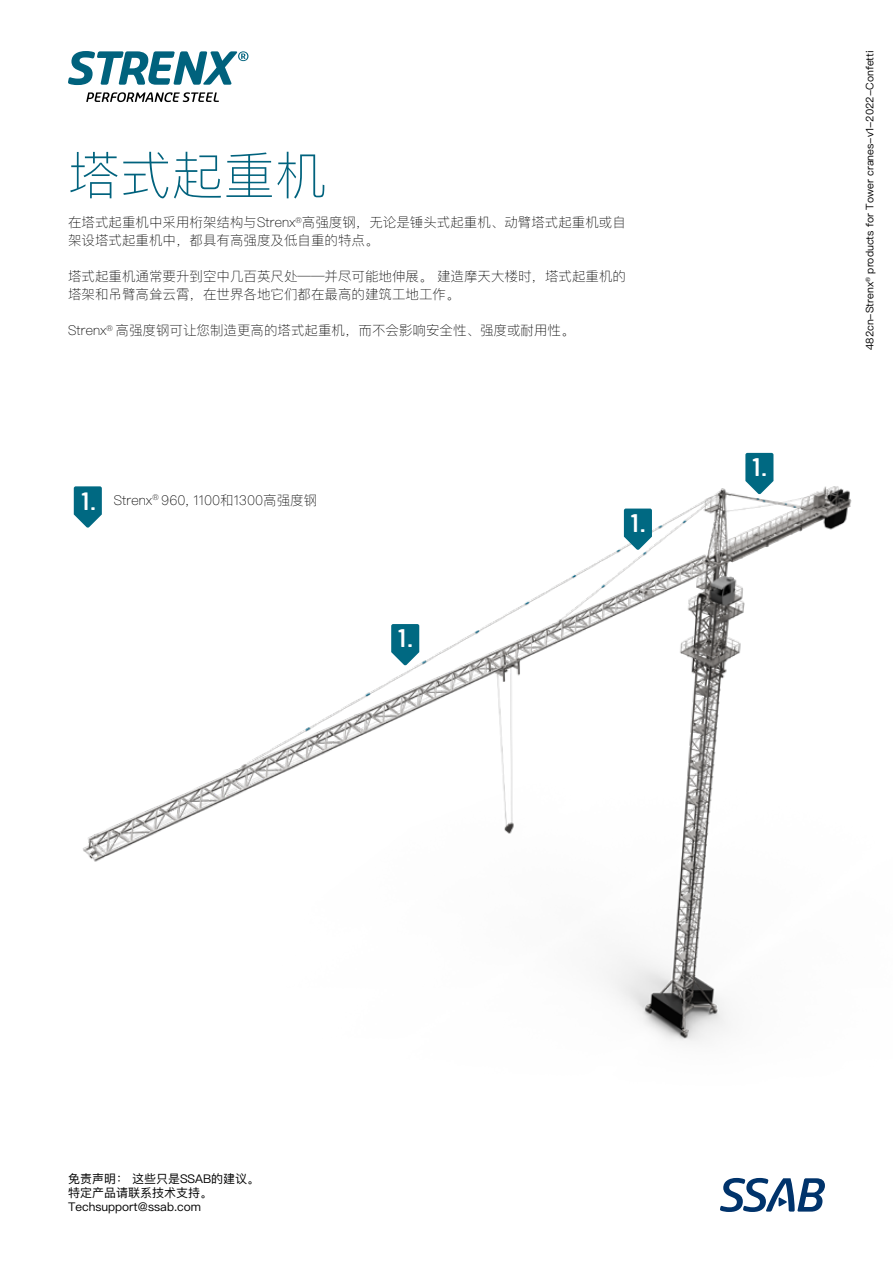
<style>
.page{position:relative;width:893px;height:1263px;background:#fff}
.page>*{position:absolute;margin:0;border:0;box-sizing:border-box;transform-origin:0 0}
.t1{font:100 51.75px "Ping Fang SC";color:#00627d}
.t2{font:24.45px "Hermes FB";color:#fff}
.t3{font:100 13.5px/18px "Ping Fang SC";color:#000}
.t4{font:12px/14.4px "Ping Fang SC";color:#000}
.t5{font:10.5px "Ping Fang SC";color:#000}
.s1{font-family:"Hermes FB";font-weight:400;font-size:24px;color:#fff}
</style>
<div class="page">
<img style="left:73px;top:458px;width:779px;height:584px">
<svg style="left:68px;top:51px;width:180px;height:34px"></svg>
<svg style="left:86px;top:92px;width:133px;height:10px"></svg>
<svg style="left:720px;top:1178px;width:105px;height:34px"></svg>
<svg style="left:74px;top:486px;width:28px;height:42px"></svg>
<svg style="left:391px;top:624px;width:28px;height:41px"></svg>
<svg style="left:624px;top:508px;width:28px;height:42px"></svg>
<svg style="left:745px;top:453px;width:28px;height:41px"></svg>
<h1 class="t1" style="left:68px;top:143px;width:260px">塔式起重机</h1>
<p class="t3" style="left:68px;top:213px;width:559px">在塔式起重机中采用桁架结构与Strenx<sup>®</sup>高强度钢，无论是锤头式起重机、动臂塔式起重机或自架设塔式起重机中，都具有高强度及低自重的特点。</p>
<p class="t3" style="left:68px;top:267px;width:559px">塔式起重机通常要升到空中几百英尺处——并尽可能地伸展。 建造摩天大楼时，塔式起重机的塔架和吊臂高耸云霄，在世界各地它们都在最高的建筑工地工作。</p>
<p class="t3" style="left:68px;top:321px;width:508px">Strenx<sup>®</sup> 高强度钢可让您制造更高的塔式起重机，而不会影响安全性、强度或耐用性。</p>
<p class="t3" style="left:81px;top:491px;width:238px"><span class="s1">1.</span> Strenx<sup>®</sup> 960, 1100和1300高强度钢</p>
<h2 class="t2" style="left:397px;top:623px;width:17px">1.</h2>
<h2 class="t2" style="left:630px;top:507px;width:17px">1.</h2>
<h2 class="t2" style="left:752px;top:452px;width:17px">1.</h2>
<p class="t5" style="left:863px;top:350px;width:301px;rotate:-90deg">482cn-Strenx<sup>®</sup> products for Tower cranes-v1-2022-Confetti</p>
<p class="t4" style="left:68px;top:1171px;width:193px">免责声明： 这些只是SSAB的建议。特定产品请联系技术支持。<br>Techsupport@ssab.com</p>
</div>
